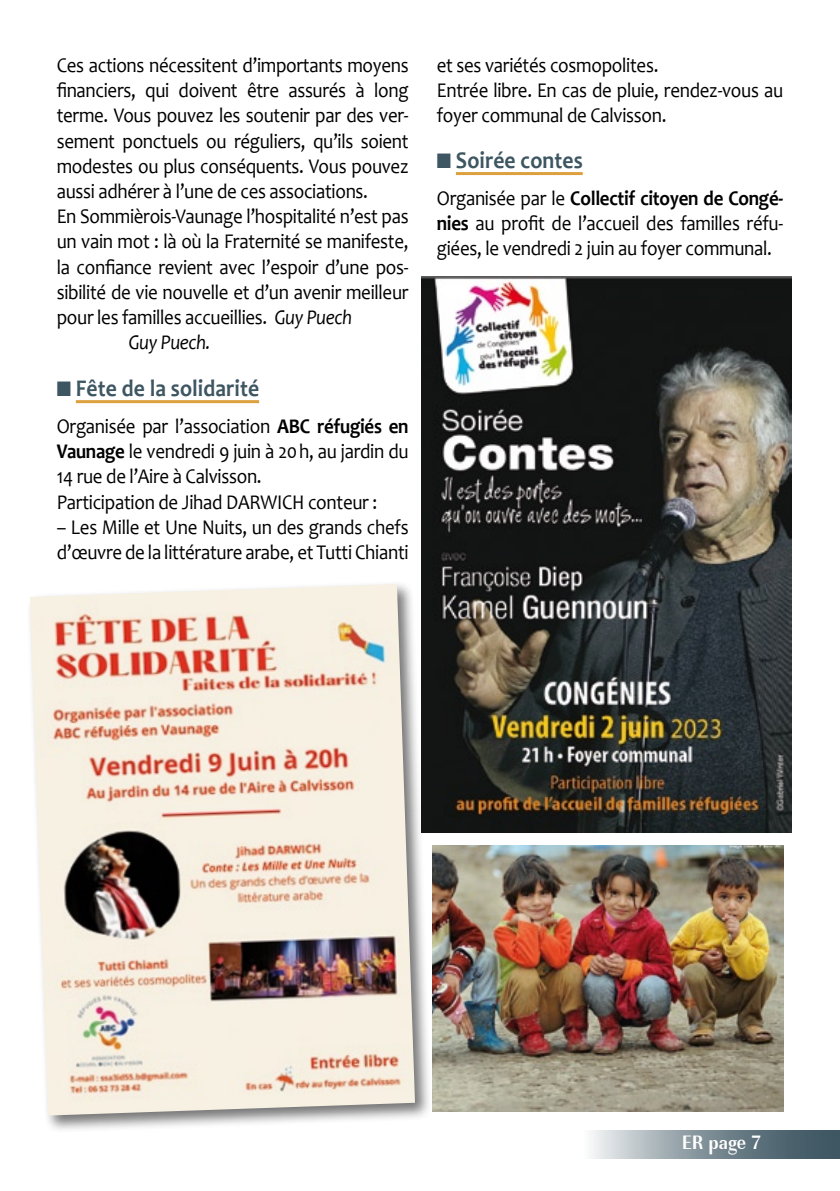
<style>
.page{position:relative;width:840px;height:1191px;background:#fff}
.page>*{position:absolute;margin:0;border:0;box-sizing:border-box;transform-origin:0 0}
.t1{font:700 24px "Candara";letter-spacing:.005em;color:#3d5662;scale:.9 1}
.t2{font:21px/25.2px "Candara";letter-spacing:-.015em;color:#000;scale:.9 1}
.t3{font:italic 21px "Candara";letter-spacing:-.015em;color:#000;scale:.9 1}
.t4{font:20px "URW Imperial T Bold Extr Narr";color:#fff}
.s1{font-style:italic}
.s2{font-weight:700}
</style>
<div class="page">
<svg style="left:592px;top:1130px;width:247px;height:28px;background:#82929a"></svg>
<hr style="left:76px;top:400px;width:183px;height:3px;background:#dda03e">
<div style="left:26px;top:580px;width:406px;height:552px;background:#000;opacity:.54"></div>
<img style="left:30px;top:584px;width:385px;height:531px">
<img style="left:432px;top:845px;width:350px;height:266px">
<img style="left:421px;top:276px;width:369px;height:556px">
<hr style="left:455px;top:172px;width:127px;height:3px;background:#dda03e">
<p class="t2" style="left:57px;top:53px;width:392px">Ces actions nécessitent d’importants moyens</p>
<p class="t2" style="left:57px;top:78px;width:392px">financiers, qui doivent être assurés à long</p>
<p class="t2" style="left:57px;top:103px;width:392px">terme. Vous pouvez les soutenir par des ver-</p>
<p class="t2" style="left:57px;top:128px;width:392px">sement ponctuels ou réguliers, qu’ils soient</p>
<p class="t2" style="left:57px;top:153px;width:392px">modestes ou plus conséquents. Vous pouvez</p>
<p class="t2" style="left:57px;top:179px;width:347px">aussi adhérer à l’une de ces associations.</p>
<p class="t2" style="left:57px;top:204px;width:392px">En Sommièrois-Vaunage l’hospitalité n’est pas</p>
<p class="t2" style="left:57px;top:229px;width:392px">un vain mot : là où la Fraternité se manifeste,</p>
<p class="t2" style="left:57px;top:254px;width:392px">la confiance revient avec l’espoir d’une pos-</p>
<p class="t2" style="left:57px;top:279px;width:392px">sibilité de vie nouvelle et d’un avenir meilleur</p>
<p class="t2" style="left:57px;top:305px;width:329px">pour les familles accueillies. <span class="s1">Guy Puech</span></p>
<p class="t3" style="left:129px;top:330px;width:92px">Guy Puech.</p>
<p class="t1" style="left:57px;top:373px;width:226px">■ Fête de la solidarité</p>
<p class="t2" style="left:57px;top:413px;width:392px">Organisée par l’association <span class="s2">ABC réfugiés en Vaunage</span> le vendredi 9 juin à 20h, au jardin du 14 rue de l’Aire à Calvisson.<br>Participation de Jihad DARWICH conteur :</p>
<p class="t2" style="left:57px;top:514px;width:392px">– Les Mille et Une Nuits, un des grands chefs d’œuvre de la littérature arabe, et Tutti Chianti</p>
<p class="t2" style="left:436px;top:53px;width:386px">et ses variétés cosmopolites.<br>Entrée libre. En cas de pluie, rendez-vous au foyer communal de Calvisson.</p>
<p class="t1" style="left:436px;top:145px;width:163px">■ Soirée contes</p>
<p class="t2" style="left:436px;top:185px;width:386px;text-align:justify">Organisée par le <span class="s2">Collectif citoyen de Congé&shy;nies</span> au profit de l’accueil des familles réfu&shy;giées, le vendredi 2 juin au foyer communal.</p>
<p class="t4" style="left:681px;top:1130px;width:81px">ER page 7</p>
</div>
